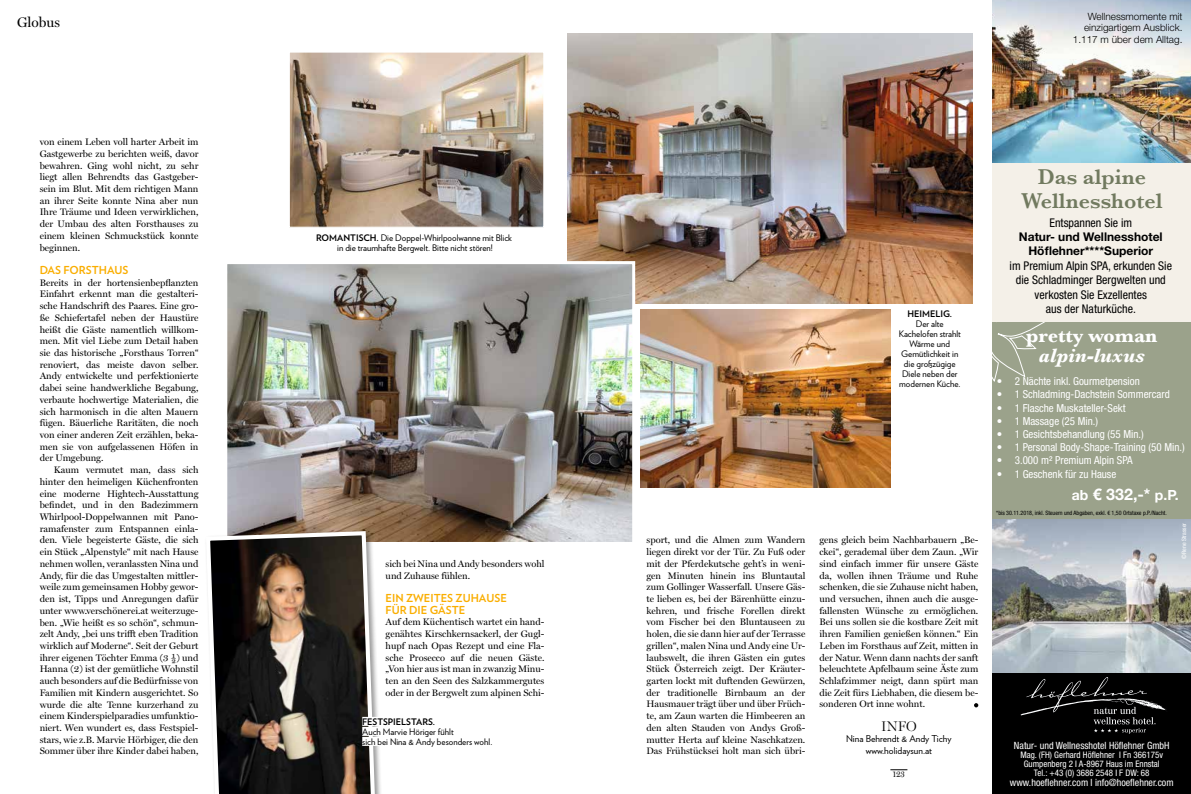
<style>
.page{position:relative;width:1191px;height:794px;background:#fff}
.page>*{position:absolute;margin:0;border:0;box-sizing:border-box;transform-origin:0 0}
.t1{font:600 22px/24px "Baskerville";color:#717a5f;text-align:center}
.t2{font:700 20px "Baskerville";color:#fff}
.t3{font:italic 700 20px "Baskerville";color:#fff}
.t4{font:700 16px "Helvetica Neue LT Pro";color:#fff}
.t5{font:14px "Miller Display";color:#000}
.t6{font:300 14px "Miller Display";color:#000}
.t7{font:condensed 12px/14.4px "Helvetica Neue LT Std";color:#000;text-align:center}
.t8{font:700 12px/14.4px "Helvetica Neue LT Std";color:#000;text-align:center}
.t9{font:condensed 11px "Helvetica Neue LT Pro";color:#fff}
.t10{font:700 11px/11.7px "Verlag";color:#faae00}
.t11{font:condensed 10px "Helvetica Neue LT Pro";color:#fff}
.t12{font:300 10px/11.5px "Helvetica Neue LT Pro";color:#000;text-align:right}
.t13{font:9.5px/11.7px "Miller Display";color:#000;text-align:justify}
.t14{font:9.5px/11.7px "Verlag";color:#000;text-align:center}
.t15{font:9px/10px "Verlag";color:#000;text-align:center}
.t16{font:condensed 9px/9px "Helvetica Neue LT Pro";color:#fff;text-align:center}
.t17{font:700 9px "Verlag";color:#000}
.t18{font:9px "Miller Display";color:#000;scale:.85 1}
.t19{font:condensed 6px "Helvetica Neue LT Std";color:#000}
.t20{font:condensed 6px "Helvetica Neue LT Std";color:#fff}
.s1{font-weight:700}
.s2{font-size:14px}
</style>
<div class="page">
<img style="left:567px;top:33px;width:405px;height:271px">
<img style="left:228px;top:265px;width:403px;height:276px">
<div style="left:224px;top:261px;width:411px;height:284px;border:3px solid #fff"></div>
<svg style="left:974px;top:703px;width:4px;height:4px"></svg>
<img style="left:641px;top:309px;width:249px;height:178px">
<img style="left:291px;top:53px;width:251px;height:173px">
<div style="left:289px;top:51px;width:255px;height:177px;border:1px solid #fff"></div>
<div style="left:204px;top:529px;width:179px;height:265px;background:#000;opacity:.4"></div>
<svg style="left:204px;top:529px;width:173px;height:265px;background:#4f4843"></svg>
<div style="left:362px;top:717px;width:75px;height:9px;background:#fff"></div>
<div style="left:362px;top:727px;width:94px;height:9px;background:#fff"></div>
<div style="left:362px;top:737px;width:130px;height:9px;background:#fff"></div>
<svg style="left:890px;top:769px;width:17px;height:1px"></svg>
<div style="left:992px;top:138px;width:199px;height:519px;background:#f4f0e8"></div>
<div style="left:992px;top:322px;width:199px;height:197px;background:#9ba28b"></div>
<svg style="left:992px;top:322px;width:53px;height:60px"></svg>
<img style="left:992px;top:0;width:199px;height:162px">
<div style="left:992px;top:672px;width:199px;height:122px;background:#000"></div>
<img style="left:992px;top:519px;width:199px;height:153px">
<svg style="left:1020px;top:677px;width:147px;height:56px"></svg>
<h3 class="t5" style="left:17px;top:14px;width:44px">Globus</h3>
<p class="t13" style="left:40px;top:136px;width:160px">von einem Leben voll harter Arbeit im Gastgewerbe zu berichten weiß, davor bewahren. Ging wohl nicht, zu sehr liegt allen Behrendts das Gastgeber&shy;sein im Blut. Mit dem richtigen Mann an ihrer Seite konnte Nina aber nun Ihre Träume und Ideen verwirklichen, der Umbau des alten Forsthauses zu einem kleinen Schmuckstück konnte beginnen.</p>
<p class="t10" style="left:40px;top:264px;width:90px">DAS FORSTHAUS</p>
<p class="t13" style="left:40px;top:277px;width:160px">Bereits in der hortensienbepflanzten Einfahrt erkennt man die gestalteri&shy;sche Handschrift des Paares. Eine gro&shy;ße Schiefertafel neben der Haustüre heißt die Gäste namentlich willkom&shy;men. Mit viel Liebe zum Detail haben sie das historische „Forsthaus Torren“ renoviert, das meiste davon selber.<br>Andy entwickelte und perfektionierte dabei seine handwerkliche Begabung, verbaute hochwertige Materialien, die sich harmonisch in die alten Mauern fügen. Bäuerliche Raritäten, die noch von einer anderen Zeit erzählen, beka&shy;men sie von aufgelassenen Höfen in der Umgebung.</p>
<p class="t13" style="left:40px;top:464px;width:160px;text-indent:14px">Kaum vermutet man, dass sich hinter den heimeligen Küchenfronten eine moderne Hightech-Ausstattung befindet, und in den Badezimmern Whirlpool-Doppelwannen mit Pano&shy;ramafenster zum Entspannen einla&shy;den. Viele begeisterte Gäste, die sich ein Stück „Alpenstyle“ mit nach Hause nehmen wollen, veranlassten Nina und Andy, für die das Umgestalten mittler&shy;weile zum gemeinsamen Hobby gewor&shy;den ist, Tipps und Anregungen dafür unter www.verschönerei.at weiterzuge&shy;ben. „Wie heißt es so schön“, schmun&shy;zelt Andy, „bei uns trifft eben Tradition wirklich auf Moderne“. Seit der Geburt ihrer eigenen Töchter Emma (3 ½) und Hanna (2) ist der gemütliche Wohnstil auch besonders auf die Bedürfnisse von Familien mit Kindern ausgerichtet. So wurde die alte Tenne kurzerhand zu einem Kinderspielparadies umfunktio&shy;niert. Wen wundert es, dass Festspiel&shy;stars, wie z.B. Marvie Hörbiger, die den Sommer über ihre Kinder dabei haben,</p>
<p class="t15" style="left:316px;top:232px;width:197px"><span class="s1">ROMANTISCH.</span> Die Doppel-Whirlpoolwanne mit Blick in die traumhafte Bergwelt. Bitte nicht stören!</p>
<p class="t13" style="left:386px;top:558px;width:160px">sich bei Nina und Andy besonders wohl und Zuhause fühlen.</p>
<p class="t10" style="left:386px;top:591px;width:123px">EIN ZWEITES ZUHAUSE<br>FÜR DIE GÄSTE</p>
<p class="t13" style="left:386px;top:616px;width:160px">Auf dem Küchentisch wartet ein hand&shy;genähtes Kirschkernsackerl, der Gugl&shy;hupf nach Opas Rezept und eine Fla&shy;sche Prosecco auf die neuen Gäste. „Von hier aus ist man in zwanzig Minu&shy;ten an den Seen des Salzkammergutes oder in der Bergwelt zum alpinen Schi-</p>
<p class="t17" style="left:362px;top:714px;width:74px">FESTSPIELSTARS.</p>
<p class="t15" style="left:362px;top:726px;width:132px;text-align:left">Auch Marvie Höriger fühlt<br>sich bei Nina &amp; Andy besonders wohl.</p>
<p class="t12" style="left:1072px;top:10px;width:111px">Wellnessmomente mit einzigartigem Ausblick.<br>1.117 m über dem Alltag.</p>
<p class="t17" style="left:907px;top:307px;width:46px">HEIMELIG.</p>
<p class="t15" style="left:898px;top:318px;width:64px">Der alte<br>Kachelofen strahlt<br>Wärme und<br>Gemütlichkeit in die großzügige<br>Diele neben der modernen Küche.</p>
<p class="t13" style="left:646px;top:534px;width:160px">sport, und die Almen zum Wandern liegen direkt vor der Tür. Zu Fuß oder mit der Pferdekutsche geht’s in weni&shy;gen Minuten hinein ins Bluntautal zum Gollinger Wasserfall. Unsere Gäs&shy;te lieben es, bei der Bärenhütte einzu&shy;kehren, und frische Forellen direkt vom Fischer bei den Bluntauseen zu holen, die sie dann hier auf der Terrasse grillen“, malen Nina und Andy eine Ur&shy;laubswelt, die ihren Gästen ein gutes Stück Österreich zeigt. Der Kräuter&shy;garten lockt mit duftenden Gewürzen, der traditionelle Birnbaum an der Hausmauer trägt über und über Früch&shy;te, am Zaun warten die Himbeeren an den alten Stauden von Andys Groß&shy;mutter Herta auf kleine Naschkatzen.<br>Das Frühstücksei holt man sich übri-</p>
<p class="t13" style="left:819px;top:534px;width:160px">gens gleich beim Nachbarbauern „Be&shy;ckei“, gerademal über dem Zaun. „Wir sind einfach immer für unsere Gäste da, wollen ihnen Träume und Ruhe schenken, die sie Zuhause nicht haben, und versuchen, ihnen auch die ausge&shy;fallensten Wünsche zu ermöglichen.<br>Bei uns sollen sie die kostbare Zeit mit ihren Familien genießen können.“ Ein Leben im Forsthaus auf Zeit, mitten in der Natur. Wenn dann nachts der sanft beleuchtete Apfelbaum seine Äste zum Schlafzimmer neigt, dann spürt man die Zeit fürs Liebhaben, die diesem be&shy;sonderen Ort inne wohnt.</p>
<h3 class="t6" style="left:881px;top:717px;width:37px">INFO</h3>
<p class="t14" style="left:846px;top:732px;width:107px">Nina Behrendt &amp; Andy Tichy www.holidaysun.at</p>
<p class="t18" style="left:893px;top:769px;width:16px">123</p>
<h1 class="t1" style="left:1021px;top:165px;width:143px">Das alpine<br>Wellnesshotel</h1>
<p class="t7" style="left:1049px;top:215px;width:84px">Entspannen Sie im</p>
<p class="t8" style="left:1018px;top:229px;width:145px">Natur- und Wellnesshotel<br>Höflehner****Superior</p>
<p class="t7" style="left:1009px;top:258px;width:164px">im Premium Alpin SPA, erkunden Sie die Schladminger Bergwelten und verkosten Sie Exzellentes<br>aus der Naturküche.</p>
<h2 class="t2" style="left:1026px;top:323px;width:133px">pretty woman</h2>
<h2 class="t3" style="left:1038px;top:343px;width:108px">alpin-luxus</h2>
<p class="t9" style="left:996px;top:375px;width:144px">• 2 Nächte inkl. Gourmetpension</p>
<p class="t9" style="left:996px;top:388px;width:174px">• 1 Schladming-Dachstein Sommercard</p>
<p class="t9" style="left:996px;top:401px;width:130px">• 1 Flasche Muskateller-Sekt</p>
<p class="t9" style="left:996px;top:414px;width:103px">• 1 Massage (25 Min.)</p>
<p class="t9" style="left:996px;top:428px;width:149px">• 1 Gesichtsbehandlung (55 Min.)</p>
<p class="t9" style="left:996px;top:441px;width:189px">• 1 Personal Body-Shape-Training (50 Min.)</p>
<p class="t9" style="left:996px;top:454px;width:137px">• 3.000 m² Premium Alpin SPA</p>
<p class="t9" style="left:996px;top:467px;width:121px">• 1 Geschenk für zu Hause</p>
<h3 class="t4" style="left:1072px;top:484px;width:108px"><span class="s2">ab</span> € 332,-* <span class="s2">p.P.</span></h3>
<p class="t19" style="left:996px;top:509px;width:172px">*bis 30.11.2018, inkl. Steuern und Abgaben, exkl. € 1,50 Ortstaxe p.P./Nacht.</p>
<p class="t20" style="left:1180px;top:558px;width:37px;rotate:-90deg">©Rene Strasser</p>
<p class="t11" style="left:1014px;top:739px;width:157px">Natur- und Wellnesshotel Höflehner GmbH</p>
<p class="t16" style="left:1020px;top:750px;width:144px">Mag. (FH) Gerhard Höflehner I Fn 366175v<br>Gumpenberg 2 I A-8967 Haus im Ennstal<br>Tel.: +43 (0) 3686 2548 I F DW: 68</p>
<p class="t11" style="left:1010px;top:776px;width:165px">www.hoeflehner.com I info@hoeflehner.com</p>
</div>
